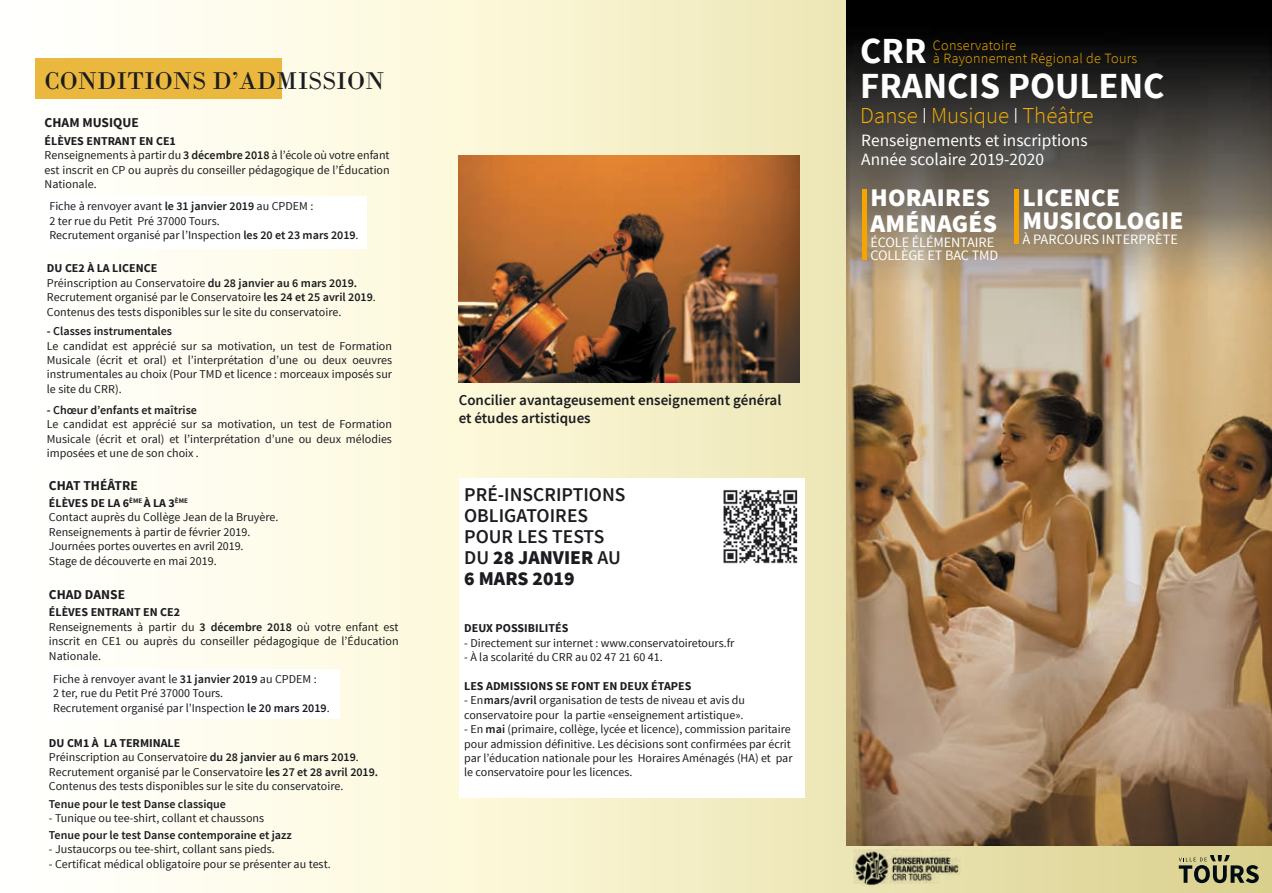
<style>
.page{position:relative;width:1272px;height:893px;background:#fff}
.page>*{position:absolute;margin:0;border:0;box-sizing:border-box;transform-origin:0 0}
.t1{font:700 36.75px "Source Sans Pro";color:#fff}
.t2{font:25.5px "Bodoni";color:#1b1c20}
.t3{font:900 25.35px/25.3px "Source Sans Pro";letter-spacing:.01em;color:#fff}
.t4{font:300 22.8px "Source Sans Pro";color:#f7b100}
.t5{font:600 19.5px/21px "Source Sans Pro";color:#1b1c20}
.t6{font:17.25px/18.8px "Source Sans Pro";color:#fff}
.t7{font:600 15px/18px "Source Sans Pro";color:#1b1c20}
.t8{font:14.25px/13.5px "Source Sans Pro";letter-spacing:-.01em;color:#fff}
.t9{font:300 14.25px/13.5px "Source Sans Pro";letter-spacing:.02em;color:#f7b000}
.t10{font:700 13.5px "Source Sans Pro";color:#1b1c20}
.t11{font:12px/14.4px "Source Sans Pro";color:#1b1c20}
.t12{font:600 12px "Source Sans Pro";color:#1b1c20}
.t13{font:700 12px "Source Sans Pro";color:#1b1c20}
.s1{font-weight:700}
.s2{font-weight:600}
.s3{font-weight:900}
.s4{color:#fff}
</style>
<div class="page">
<div style="left:0;top:0;width:1271px;height:893px;background:linear-gradient(to right,#fff,#ded48f)"></div>
<img style="left:846px;top:0;width:425px;height:845px">
<svg style="left:1175px;top:853px;width:87px;height:31px;background:#9b996d"></svg>
<div style="left:459px;top:479px;width:345px;height:319px;background:#fff"></div>
<div style="left:42px;top:196px;width:325px;height:53px;background:#fff"></div>
<img style="left:723px;top:489px;width:75px;height:75px">
<div style="left:49px;top:669px;width:290px;height:50px;background:#fff"></div>
<div style="left:35px;top:58px;width:246px;height:41px;background:#ebb83f"></div>
<img style="left:853px;top:849px;width:107px;height:38px">
<img style="left:459px;top:156px;width:340px;height:227px">
<hr style="left:862px;top:190px;width:4px;height:70px;background:#f5a400">
<hr style="left:1014px;top:189px;width:4px;height:55px;background:#f5a400">
<h2 class="t2" style="left:45px;top:65px;width:341px">CONDITIONS D’ADMISSION</h2>
<p class="t10" style="left:45px;top:114px;width:96px">CHAM MUSIQUE</p>
<p class="t11" style="left:45px;top:134px;width:346px"><span class="s1">ÉLÈVES ENTRANT EN CE1<br></span>Renseignements à partir du <span class="s2">3 décembre 2018</span> à l’école où votre enfant est inscrit en CP ou auprès du conseiller pédagogique de l’Éducation Nationale.</p>
<p class="t11" style="left:49px;top:199px;width:311px">Fiche à renvoyer avant <span class="s2">le 31 janvier 2019</span> au CPDEM :<br>2 ter rue du Petit Pré 37000 Tours.<br>Recrutement organisé par l’Inspection <span class="s2">les 20 et 23 mars 2019</span>.</p>
<p class="t11" style="left:47px;top:261px;width:330px"><span class="s1">DU CE2 À LA LICENCE<br></span>Préinscription au Conservatoire <span class="s2">du 28 janvier au 6 mars 2019.<br></span>Recrutement organisé par le Conservatoire <span class="s2">les 24 et 25 avril 2019</span>.<br>Contenus des tests disponibles sur le site du conservatoire.</p>
<p class="t12" style="left:47px;top:324px;width:127px">- Classes instrumentales</p>
<p class="t11" style="left:47px;top:339px;width:346px;text-align:justify">Le candidat est apprécié sur sa motivation, un test de Formation Musicale (écrit et oral) et l’interprétation d’une ou deux oeuvres instrumentales au choix (Pour TMD et licence : morceaux imposés sur le site du CRR).</p>
<p class="t12" style="left:47px;top:402px;width:151px">- Chœur d’enfants et maîtrise</p>
<p class="t11" style="left:47px;top:417px;width:346px;text-align:justify">Le candidat est apprécié sur sa motivation, un test de Formation Musicale (écrit et oral) et l’interprétation d’une ou deux mélodies imposées et une de son choix .</p>
<p class="t10" style="left:49px;top:477px;width:90px">CHAT THÉÂTRE</p>
<p class="t11" style="left:49px;top:496px;width:231px"><span class="s1">ÉLÈVES DE LA 6</span><sup>ÈME</sup> <span class="s1">À LA 3</span><sup>ÈME<br></sup>Contact auprès du Collège Jean de la Bruyère.<br>Renseignements à partir de février 2019.<br>Journées portes ouvertes en avril 2019.<br>Stage de découverte en mai 2019.</p>
<p class="t10" style="left:49px;top:586px;width:78px">CHAD DANSE</p>
<p class="t11" style="left:49px;top:605px;width:351px"><span class="s1">ÉLÈVES ENTRANT EN CE2<br></span>Renseignements à partir du <span class="s2">3 décembre 2018</span> où votre enfant est inscrit en CE1 ou auprès du conseiller pédagogique de l’Éducation Nationale.</p>
<p class="t11" style="left:53px;top:672px;width:278px">Fiche à renvoyer avant le <span class="s2">31 janvier 2019</span> au CPDEM :<br>2 ter, rue du Petit Pré 37000 Tours.<br>Recrutement organisé par l’Inspection <span class="s2">le 20 mars 2019</span>.</p>
<p class="t11" style="left:49px;top:736px;width:331px"><span class="s1">DU CM1 À LA TERMINALE<br></span>Préinscription au Conservatoire <span class="s2">du 28 janvier au 6 mars 2019</span>.<br>Recrutement organisé par le Conservatoire <span class="s2">les 27 et 28 avril 2019.<br></span>Contenus des tests disponibles sur le site du conservatoire.</p>
<p class="t12" style="left:49px;top:796px;width:178px">Tenue pour le test Danse classique</p>
<p class="t11" style="left:49px;top:811px;width:217px">- Tunique ou tee-shirt, collant et chaussons</p>
<p class="t12" style="left:49px;top:827px;width:244px">Tenue pour le test Danse contemporaine et jazz</p>
<p class="t11" style="left:49px;top:842px;width:227px">- Justaucorps ou tee-shirt, collant sans pieds.</p>
<p class="t11" style="left:49px;top:857px;width:283px">- Certificat médical obligatoire pour se présenter au test.</p>
<p class="t7" style="left:459px;top:391px;width:324px">Concilier avantageusement enseignement général et études artistiques</p>
<h3 class="t5" style="left:464px;top:485px;width:163px">PRÉ-INSCRIPTIONS<br>OBLIGATOIRES<br>POUR LES TESTS<br>DU <span class="s3">28 JANVIER</span> AU<br><span class="s3">6 MARS 2019</span></h3>
<p class="t13" style="left:464px;top:621px;width:106px">DEUX POSSIBILITÉS</p>
<p class="t11" style="left:464px;top:636px;width:272px">- Directement sur internet : www.conservatoiretours.fr</p>
<p class="t11" style="left:464px;top:650px;width:200px">- À la scolarité du CRR au 02 47 21 60 41.</p>
<p class="t13" style="left:464px;top:678px;width:229px">LES ADMISSIONS SE FONT EN DEUX ÉTAPES</p>
<p class="t11" style="left:464px;top:693px;width:282px">- En<span class="s2">mars/avril</span> organisation de tests de niveau et avis du conservatoire pour la partie «enseignement artistique».</p>
<p class="t11" style="left:464px;top:722px;width:330px">- En <span class="s2">mai</span> (primaire, collège, lycée et licence), commission paritaire pour admission définitive. Les décisions sont confirmées par écrit par l’éducation nationale pour les Horaires Aménagés (HA) et par le conservatoire pour les licences.</p>
<h1 class="t1" style="left:860px;top:27px;width:68px">CRR</h1>
<p class="t9" style="left:932px;top:38px;width:206px">Conservatoire<br>à Rayonnement Régional de Tours</p>
<h1 class="t1" style="left:860px;top:62px;width:306px">FRANCIS POULENC</h1>
<h3 class="t4" style="left:860px;top:102px;width:235px">Danse <span class="s4">I</span> Musique <span class="s4">I</span> Théâtre</h3>
<h3 class="t6" style="left:861px;top:131px;width:228px">Renseignements et inscriptions<br>Année scolaire 2019-2020</h3>
<h3 class="t3" style="left:870px;top:186px;width:128px">HORAIRES<br>AMÉNAGÉS</h3>
<p class="t8" style="left:870px;top:235px;width:129px">ÉCOLE ÉLÉMENTAIRE<br>COLLÈGE ET BAC TMD</p>
<h3 class="t3" style="left:1022px;top:188px;width:163px;line-height:22.5px">LICENCE<br>MUSICOLOGIE</h3>
<p class="t8" style="left:1022px;top:232px;width:157px">À PARCOURS INTERPRÈTE</p>
</div>
